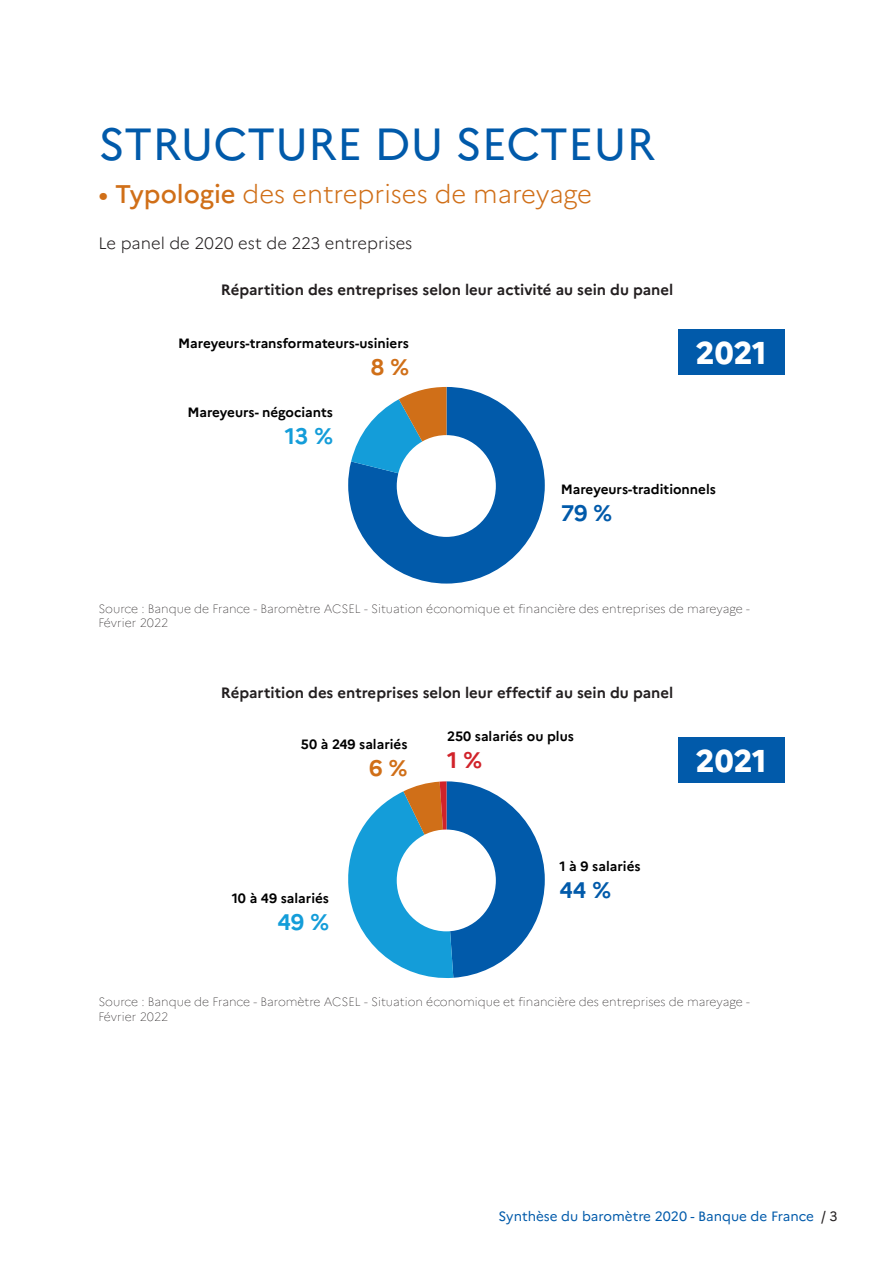
<style>
.page{position:relative;width:893px;height:1263px;background:#fff}
.page>*{position:absolute;margin:0;border:0;box-sizing:border-box;transform-origin:0 0}
.t1{font:45px "Marianne";color:#015aaa}
.t2{font:800 31.5px "Marianne";color:#fff}
.t3{font:300 25.5px "Marianne";color:#d06f18}
.t4{font:700 22.5px "Marianne";color:#149dd9}
.t5{font:700 22.5px "Marianne";color:#015aaa}
.t6{font:700 22.5px "Marianne";color:#d06f18}
.t7{font:700 22.5px "Marianne";color:#d1232a}
.t8{font:300 16.5px "Marianne";color:#231f20}
.t9{font:700 15px "Marianne";color:#231f20}
.t10{font:700 13.5px "Marianne";color:#000001}
.t11{font:13.5px "Marianne";color:#015aaa}
.t12{font:100 12px/14.4px "Marianne";color:#231f20}
.s1{font-weight:500}
.s2{color:#231f20}
</style>
<div class="page">
<svg style="left:348px;top:387px;width:197px;height:197px"></svg>
<div style="left:397px;top:435px;width:99px;height:102px;background:#fff;border-radius:50%"></div>
<svg style="left:348px;top:781px;width:197px;height:197px"></svg>
<div style="left:397px;top:829px;width:99px;height:102px;background:#fff;border-radius:50%"></div>
<div style="left:678px;top:329px;width:106px;height:46px;background:#015aaa"></div>
<div style="left:678px;top:737px;width:106px;height:46px;background:#015aaa"></div>
<h1 class="t1" style="left:98px;top:110px;width:558px">STRUCTURE DU SECTEUR</h1>
<h3 class="t3" style="left:98px;top:174px;width:495px"><span class="s1">• Typologie</span> des entreprises de mareyage</h3>
<h3 class="t8" style="left:98px;top:230px;width:316px">Le panel de 2020 est de 223 entreprises</h3>
<p class="t9" style="left:221px;top:278px;width:454px">Répartition des entreprises selon leur activité au sein du panel</p>
<p class="t10" style="left:178px;top:332px;width:232px">Mareyeurs-transformateurs-usiniers</p>
<h3 class="t6" style="left:371px;top:349px;width:40px">8 %</h3>
<p class="t10" style="left:187px;top:402px;width:147px">Mareyeurs- négociants</p>
<h3 class="t4" style="left:285px;top:419px;width:50px">13 %</h3>
<h2 class="t2" style="left:696px;top:328px;width:72px">2021</h2>
<p class="t10" style="left:561px;top:479px;width:157px">Mareyeurs-traditionnels</p>
<h3 class="t5" style="left:561px;top:496px;width:53px">79 %</h3>
<p class="t12" style="left:98px;top:600px;width:653px">Source : Banque de France - Baromètre ACSEL - Situation économique et financière des entreprises de mareyage -<br>Février 2022</p>
<p class="t9" style="left:221px;top:681px;width:454px">Répartition des entreprises selon leur effectif au sein du panel</p>
<p class="t10" style="left:301px;top:733px;width:108px">50 à 249 salariés</p>
<h3 class="t6" style="left:369px;top:750px;width:40px">6 %</h3>
<p class="t10" style="left:447px;top:726px;width:128px">250 salariés ou plus</p>
<h3 class="t7" style="left:447px;top:743px;width:37px">1 %</h3>
<h2 class="t2" style="left:696px;top:736px;width:72px">2021</h2>
<p class="t10" style="left:559px;top:856px;width:83px">1 à 9 salariés</p>
<p class="t10" style="left:232px;top:887px;width:99px">10 à 49 salariés</p>
<h3 class="t5" style="left:559px;top:873px;width:53px">44 %</h3>
<h3 class="t4" style="left:277px;top:904px;width:53px">49 %</h3>
<p class="t12" style="left:98px;top:994px;width:653px">Source : Banque de France - Baromètre ACSEL - Situation économique et financière des entreprises de mareyage -<br>Février 2022</p>
<p class="t11" style="left:498px;top:1205px;width:341px">Synthèse du baromètre 2020 - Banque de France <span class="s2">/ 3</span></p>
</div>
